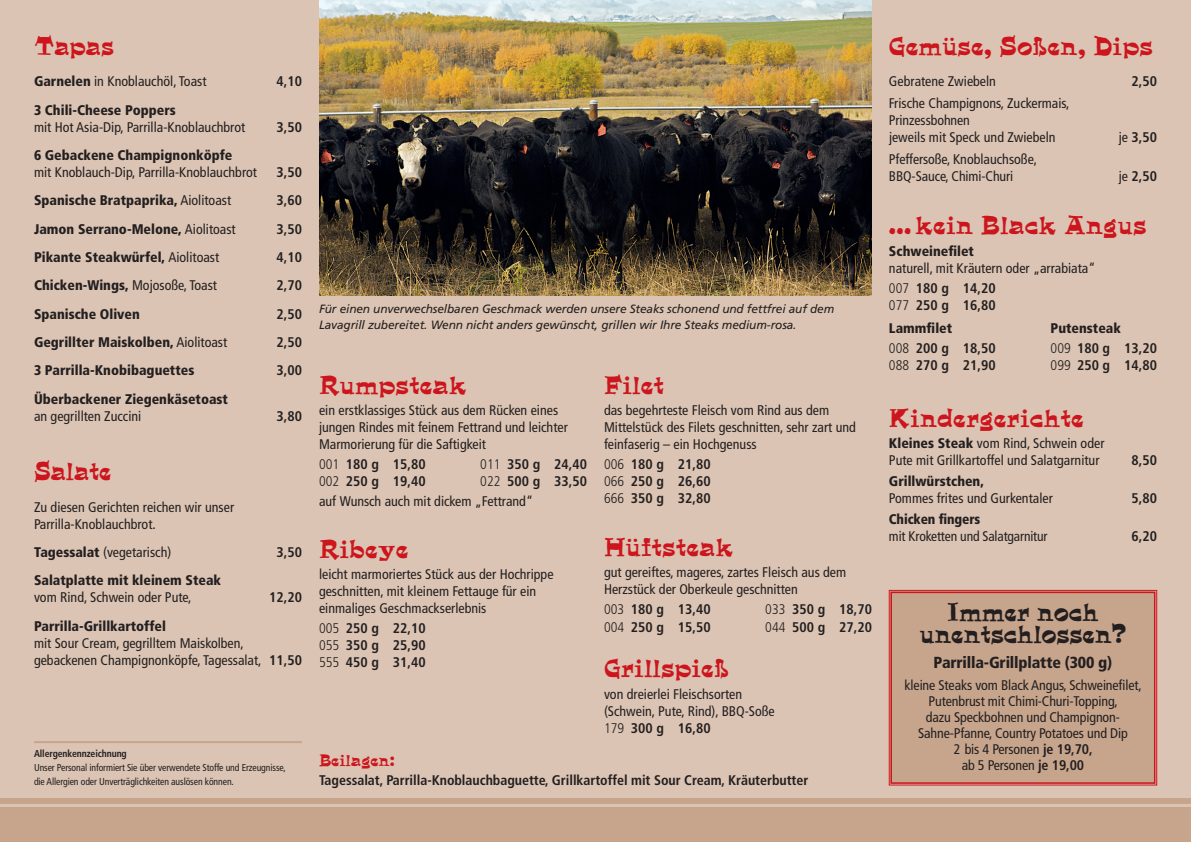
<style>
.page{position:relative;width:1191px;height:842px;background:#dbc4b3}
.page>*{position:absolute;margin:0;border:0;box-sizing:border-box;transform-origin:0 0}
.t1{font:25px "Quaint";color:#cd151d}
.t2{font:25px/22px "Quaint";letter-spacing:-.01em;color:#231f20;text-align:center}
.t3{font:25px "Quaint";color:#cd151d;scale:.96 1}
.t4{font:900 condensed 16px "Frutiger";letter-spacing:-.01em;color:#231f20}
.t5{font:16px "Quaint";letter-spacing:-.005em;color:#cd151d}
.t6{font:condensed 14px/17px "Frutiger";color:#231f20}
.t7{font:700 condensed 14px/17px "Frutiger";color:#231f20;text-align:justify}
.t8{font:900 condensed 14px "Frutiger";color:#231f20}
.t9{font:italic 12px/16px "Frutiger";letter-spacing:-.01em;color:#231f20}
.t10{font:condensed 10px/14px "Frutiger";letter-spacing:-.01em;color:#231f20}
.t11{font:700 condensed 10px "Frutiger";letter-spacing:-.01em;color:#231f20}
.s1{font-weight:900}
.s2{font-weight:400}
.s3{font-weight:700}
.s4{font-weight:300}
</style>
<div class="page">
<div style="left:0;top:798px;width:1191px;height:44px;background:#c7a58c"></div>
<hr style="left:0;top:804px;width:1191px;height:2px;background:#dbc4b3">
<img style="left:319px;top:0;width:553px;height:295px">
<div style="left:888px;top:590px;width:269px;height:195px;background:#c7a58c"></div>
<div style="left:890px;top:592px;width:265px;height:192px;border:2px solid #cd151d"></div>
<hr style="left:34px;top:741px;width:268px;height:2px;background:#c7a58c">
<h1 class="t3" style="left:34px;top:29px;width:85px">Tapas</h1>
<p class="t6" style="left:34px;top:73px;width:174px"><span class="s1">Garnelen</span> in Knoblauchöl, Toast</p>
<p class="t7" style="left:276px;top:73px;width:27px">4,10</p>
<p class="t8" style="left:34px;top:101px;width:143px">3 Chili-Cheese Poppers</p>
<p class="t6" style="left:34px;top:118px;width:213px">mit Hot Asia-Dip, Parrilla-Knoblauchbrot</p>
<p class="t7" style="left:276px;top:118px;width:27px">3,50</p>
<p class="t8" style="left:34px;top:147px;width:200px">6 Gebackene Champignonköpfe</p>
<p class="t6" style="left:34px;top:164px;width:224px">mit Knoblauch-Dip, Parrilla-Knoblauchbrot</p>
<p class="t7" style="left:276px;top:164px;width:27px">3,50</p>
<p class="t8" style="left:34px;top:192px;width:199px">Spanische Bratpaprika, <span class="s2">Aiolitoast</span></p>
<p class="t7" style="left:276px;top:192px;width:27px">3,60</p>
<p class="t8" style="left:34px;top:220px;width:203px">Jamon Serrano-Melone, <span class="s2">Aiolitoast</span></p>
<p class="t7" style="left:276px;top:220px;width:27px">3,50</p>
<p class="t8" style="left:34px;top:249px;width:187px">Pikante Steakwürfel, <span class="s2">Aiolitoast</span></p>
<p class="t7" style="left:276px;top:249px;width:27px">4,10</p>
<p class="t8" style="left:34px;top:277px;width:185px">Chicken-Wings, <span class="s2">Mojosoße, Toast</span></p>
<p class="t7" style="left:276px;top:277px;width:27px">2,70</p>
<p class="t8" style="left:34px;top:305px;width:107px">Spanische Oliven</p>
<p class="t7" style="left:276px;top:305px;width:27px">2,50</p>
<p class="t8" style="left:34px;top:334px;width:195px">Gegrillter Maiskolben, <span class="s2">Aiolitoast</span></p>
<p class="t7" style="left:276px;top:334px;width:27px">2,50</p>
<p class="t8" style="left:34px;top:362px;width:162px">3 Parrilla-Knobibaguettes</p>
<p class="t7" style="left:276px;top:362px;width:27px">3,00</p>
<p class="t8" style="left:34px;top:390px;width:195px">Überbackener Ziegenkäsetoast</p>
<p class="t6" style="left:34px;top:407px;width:109px">an gegrillten Zuccini</p>
<p class="t7" style="left:276px;top:407px;width:27px">3,80</p>
<h1 class="t3" style="left:34px;top:454px;width:82px">Salate</h1>
<p class="t6" style="left:34px;top:498px;width:202px">Zu diesen Gerichten reichen wir unser<br>Parrilla-Knoblauchbrot.</p>
<p class="t6" style="left:34px;top:544px;width:139px"><span class="s1">Tagessalat</span> (vegetarisch)</p>
<p class="t7" style="left:276px;top:544px;width:27px">3,50</p>
<p class="t8" style="left:34px;top:572px;width:188px">Salatplatte mit kleinem Steak</p>
<p class="t6" style="left:34px;top:589px;width:159px">vom Rind, Schwein oder Pute,</p>
<p class="t7" style="left:269px;top:589px;width:34px">12,20</p>
<p class="t8" style="left:34px;top:617px;width:133px">Parrilla-Grillkartoffel</p>
<p class="t6" style="left:34px;top:634px;width:269px">mit Sour Cream, gegrilltem Maiskolben, gebackenen Champignonköpfe, Tagessalat, <span class="s3">11,50</span></p>
<p class="t11" style="left:34px;top:748px;width:94px">Allergenkennzeichnung</p>
<p class="t10" style="left:34px;top:761px;width:253px">Unser Personal informiert Sie über verwendete Stoffe und Erzeugnisse, die Allergien oder Unverträglichkeiten auslösen können.</p>
<h1 class="t1" style="left:889px;top:29px;width:265px">Gemüse, Soßen, Dips</h1>
<p class="t6" style="left:889px;top:73px;width:109px">Gebratene Zwiebeln</p>
<p class="t7" style="left:1131px;top:73px;width:27px">2,50</p>
<p class="t6" style="left:889px;top:95px;width:182px">Frische Champignons, Zuckermais,<br>Prinzessbohnen<br>jeweils mit Speck und Zwiebeln</p>
<p class="t7" style="left:1118px;top:129px;width:40px"><span class="s2">je</span> 3,50</p>
<p class="t9" style="left:319px;top:300px;width:517px">Für einen unverwechselbaren Geschmack werden unsere Steaks schonend und fettfrei auf dem<br>Lavagrill zubereitet. Wenn nicht anders gewünscht, grillen wir Ihre Steaks medium-rosa.</p>
<p class="t6" style="left:889px;top:151px;width:150px">Pfeffersoße, Knoblauchsoße,<br>BBQ-Sauce, Chimi-Churi</p>
<p class="t7" style="left:1118px;top:168px;width:40px"><span class="s2">je</span> 2,50</p>
<h1 class="t1" style="left:889px;top:208px;width:259px">... kein Black Angus</h1>
<p class="t8" style="left:889px;top:243px;width:87px">Schweinefilet</p>
<p class="t6" style="left:889px;top:259px;width:208px;line-height:19.8px">naturell, mit Kräutern oder „arrabiata“<br><span class="s4">007</span> <span class="s3">180 g 14,20</span></p>
<p class="t7" style="left:889px;top:294px;width:108px;line-height:22.7px"><span class="s4">077</span> 250 g 16,80<br><span class="s1">Lammfilet</span></p>
<p class="t8" style="left:1050px;top:320px;width:72px">Putensteak</p>
<p class="t7" style="left:889px;top:339px;width:108px"><span class="s4">008</span> 200 g 18,50</p>
<p class="t7" style="left:1050px;top:339px;width:108px"><span class="s4">009</span> 180 g 13,20</p>
<p class="t7" style="left:889px;top:356px;width:108px"><span class="s4">088</span> 270 g 21,90</p>
<p class="t7" style="left:1050px;top:356px;width:108px"><span class="s4">099</span> 250 g 14,80</p>
<h1 class="t1" style="left:604px;top:368px;width:62px">Filet</h1>
<p class="t6" style="left:604px;top:402px;width:253px">das begehrteste Fleisch vom Rind aus dem<br>Mittelstück des Filets geschnitten, sehr zart und feinfaserig – ein Hochgenuss</p>
<p class="t7" style="left:604px;top:456px;width:108px"><span class="s4">006</span> 180 g 21,80<br><span class="s4">066</span> 250 g 26,60<br><span class="s4">666</span> 350 g 32,80</p>
<h1 class="t1" style="left:604px;top:530px;width:131px">Hüftsteak</h1>
<p class="t6" style="left:604px;top:564px;width:244px">gut gereiftes, mageres, zartes Fleisch aus dem<br>Herzstück der Oberkeule geschnitten</p>
<p class="t7" style="left:604px;top:601px;width:108px"><span class="s4">003</span> 180 g 13,40</p>
<p class="t7" style="left:765px;top:601px;width:108px"><span class="s4">033</span> 350 g 18,70</p>
<p class="t7" style="left:604px;top:619px;width:108px"><span class="s4">004</span> 250 g 15,50</p>
<p class="t7" style="left:765px;top:619px;width:108px"><span class="s4">044</span> 500 g 27,20</p>
<h1 class="t1" style="left:604px;top:651px;width:126px">Grillspieß</h1>
<p class="t6" style="left:604px;top:685px;width:172px">von dreierlei Fleischsorten (Schwein, Pute, Rind), BBQ-Soße<br><span class="s4">179</span> <span class="s3">300 g 16,80</span></p>
<h1 class="t1" style="left:319px;top:368px;width:149px">Rumpsteak</h1>
<p class="t6" style="left:319px;top:402px;width:250px">ein erstklassiges Stück aus dem Rücken eines jungen Rindes mit feinem Fettrand und leichter<br>Marmorierung für die Saftigkeit</p>
<p class="t7" style="left:319px;top:456px;width:108px"><span class="s4">001</span> 180 g 15,80</p>
<p class="t7" style="left:480px;top:456px;width:108px"><span class="s4">011</span> 350 g 24,40</p>
<p class="t7" style="left:319px;top:473px;width:108px"><span class="s4">002</span> 250 g 19,40</p>
<h1 class="t1" style="left:889px;top:400px;width:196px">Kindergerichte</h1>
<p class="t6" style="left:889px;top:434px;width:217px"><span class="s1">Kleines Steak</span> vom Rind, Schwein oder<br>Pute mit Grillkartoffel und Salatgarnitur</p>
<p class="t7" style="left:1131px;top:451px;width:27px">8,50</p>
<p class="t8" style="left:889px;top:473px;width:97px">Grillwürstchen,</p>
<p class="t6" style="left:889px;top:490px;width:165px">Pommes frites und Gurkentaler</p>
<p class="t7" style="left:1131px;top:490px;width:27px">5,80</p>
<p class="t8" style="left:889px;top:511px;width:93px">Chicken fingers</p>
<p class="t6" style="left:889px;top:528px;width:160px">mit Kroketten und Salatgarnitur</p>
<p class="t7" style="left:1131px;top:528px;width:27px">6,20</p>
<p class="t6" style="left:319px;top:471px;width:269px;line-height:19.8px;text-indent:161px"><span class="s4">022</span> <span class="s3">500 g 33,50 </span>auf Wunsch auch mit dickem „Fettrand“</p>
<h1 class="t1" style="left:319px;top:531px;width:91px">Ribeye</h1>
<p class="t6" style="left:319px;top:565px;width:236px">leicht marmoriertes Stück aus der Hochrippe geschnitten, mit kleinem Fettauge für ein einmaliges Geschmackserlebnis</p>
<p class="t7" style="left:319px;top:619px;width:108px"><span class="s4">005</span> 250 g 22,10<br><span class="s4">055</span> 350 g 25,90<br><span class="s4">555</span> 450 g 31,40</p>
<h1 class="t2" style="left:919px;top:600px;width:209px">Immer noch unentschlossen?</h1>
<p class="t4" style="left:933px;top:653px;width:180px">Parrilla-Grillplatte (300 g)</p>
<p class="t6" style="left:904px;top:677px;width:239px;line-height:16px;text-align:center">kleine Steaks vom Black Angus, Schweinefilet, Putenbrust mit Chimi-Churi-Topping,<br>dazu Speckbohnen und Champignon-Sahne-Pfanne, Country Potatoes und Dip<br>2 bis 4 Personen <span class="s3">je 19,70,</span></p>
<p class="t5" style="left:319px;top:749px;width:77px">Beilagen:</p>
<p class="t6" style="left:961px;top:756px;width:124px">ab 5 Personen <span class="s3">je 19,00</span></p>
<p class="t7" style="left:319px;top:772px;width:491px">Tagessalat, Parrilla-Knoblauchbaguette, Grillkartoffel mit Sour Cream, Kräuterbutter</p>
</div>
